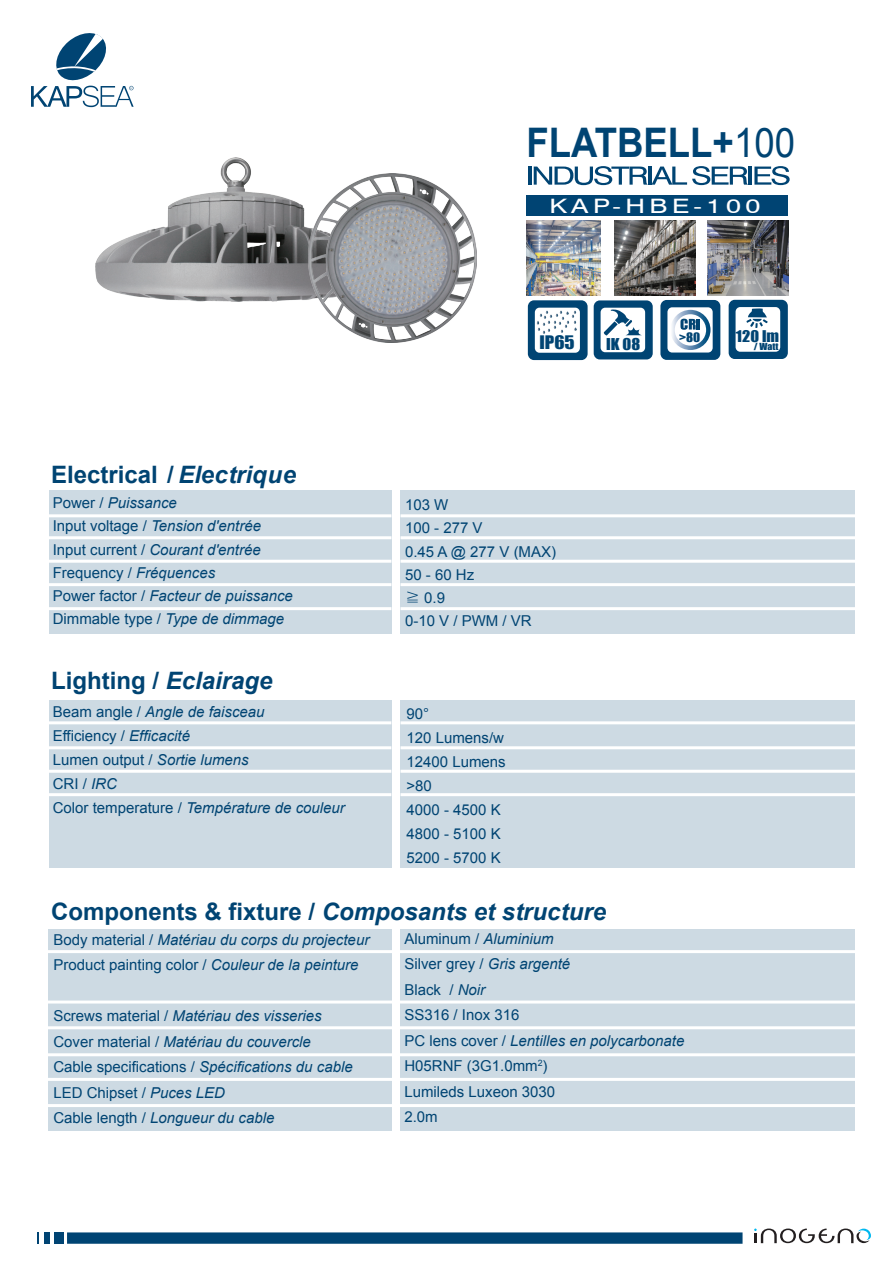
<style>
.page{position:relative;width:893px;height:1263px;background:#fff}
.page>*{position:absolute;margin:0;border:0;box-sizing:border-box;transform-origin:0 0}
.t1{font:700 40.8px "Arial";color:#004473;scale:.9 1}
.t2{font:italic 700 24px "Arial";color:#004473}
.t3{font:700 24px "Arial";color:#004473}
.t4{font:19.95px "Swiss 721 BT";letter-spacing:.165em;color:#fff;scale:1.37 1}
.t5{font:17.1px "Impact";color:#004473;scale:1.1 1}
.t6{font:italic 15px/23.2px "Arial";color:#004473}
.t7{font:15px/25.5px "Arial";color:#004473}
.t8{font:15px "Impact";color:#004473;scale:1.1 1}
.t9{font:14.85px "Impact";color:#004473;scale:1.1 1}
.t10{font:12px "Impact";color:#004473;scale:1.1 1}
.t11{font:9px "Impact";color:#004473;scale:1.1 1}
.s1{font-weight:400}
.s2{font-style:italic}
.s3{font-style:normal}
.s4{font-family:"Adobe Ming Std";font-weight:300}
</style>
<div class="page">
<img style="left:708px;top:221px;width:80px;height:74px">
<img style="left:527px;top:221px;width:74px;height:74px">
<img style="left:615px;top:221px;width:80px;height:74px">
<div style="left:528px;top:300px;width:60px;height:60px;background:#004473;border-radius:6px"></div>
<div style="left:535px;top:308px;width:45px;height:45px;background:#fff;border-radius:5px"></div>
<svg style="left:536px;top:309px;width:41px;height:25px"></svg>
<svg style="left:660px;top:300px;width:60px;height:60px"></svg>
<svg style="left:729px;top:300px;width:59px;height:59px"></svg>
<svg style="left:594px;top:300px;width:59px;height:59px"></svg>
<div style="left:400px;top:490px;width:455px;height:143px;background:#cddae3"></div>
<div style="left:49px;top:490px;width:343px;height:143px;background:#cddae3"></div>
<hr style="left:45px;top:514px;width:346px;height:3px;background:#fff">
<hr style="left:45px;top:536px;width:346px;height:3px;background:#fff">
<hr style="left:45px;top:560px;width:346px;height:3px;background:#fff">
<hr style="left:45px;top:607px;width:346px;height:3px;background:#fff">
<hr style="left:400px;top:607px;width:455px;height:3px;background:#fff">
<hr style="left:45px;top:583px;width:346px;height:3px;background:#fff">
<hr style="left:400px;top:514px;width:455px;height:3px;background:#fff">
<hr style="left:400px;top:536px;width:455px;height:3px;background:#fff">
<hr style="left:400px;top:560px;width:455px;height:3px;background:#fff">
<hr style="left:400px;top:583px;width:455px;height:3px;background:#fff">
<div style="left:400px;top:929px;width:454px;height:201px;background:#cddae3"></div>
<hr style="left:398px;top:950px;width:460px;height:3px;background:#fff">
<hr style="left:398px;top:1000px;width:460px;height:3px;background:#fff">
<hr style="left:398px;top:1104px;width:460px;height:3px;background:#fff">
<hr style="left:398px;top:1053px;width:460px;height:3px;background:#fff">
<hr style="left:398px;top:1026px;width:460px;height:3px;background:#fff">
<div style="left:48px;top:929px;width:344px;height:201px;background:#cddae3"></div>
<hr style="left:39px;top:950px;width:356px;height:3px;background:#fff">
<hr style="left:39px;top:1000px;width:356px;height:3px;background:#fff">
<hr style="left:39px;top:1104px;width:356px;height:3px;background:#fff">
<hr style="left:39px;top:1053px;width:356px;height:3px;background:#fff">
<hr style="left:398px;top:1078px;width:460px;height:3px;background:#fff">
<hr style="left:39px;top:1078px;width:356px;height:3px;background:#fff">
<hr style="left:39px;top:1026px;width:356px;height:3px;background:#fff">
<div style="left:400px;top:700px;width:455px;height:168px;background:#cddae3"></div>
<div style="left:49px;top:700px;width:342px;height:168px;background:#cddae3"></div>
<hr style="left:45px;top:721px;width:346px;height:3px;background:#fff">
<hr style="left:45px;top:746px;width:346px;height:3px;background:#fff">
<hr style="left:45px;top:770px;width:346px;height:3px;background:#fff">
<hr style="left:45px;top:793px;width:346px;height:3px;background:#fff">
<hr style="left:400px;top:721px;width:455px;height:3px;background:#fff">
<hr style="left:400px;top:746px;width:455px;height:3px;background:#fff">
<hr style="left:400px;top:770px;width:455px;height:3px;background:#fff">
<hr style="left:400px;top:793px;width:455px;height:3px;background:#fff">
<hr style="left:528px;top:167px;width:3px;height:18px;background:#004473">
<svg style="left:534px;top:166px;width:214px;height:19px"></svg>
<hr style="left:749px;top:167px;width:3px;height:18px;background:#004473">
<svg style="left:754px;top:166px;width:36px;height:19px"></svg>
<div style="left:527px;top:195px;width:261px;height:21px;background:#004473"></div>
<img style="left:95px;top:158px;width:213px;height:143px">
<div style="left:67px;top:1232px;width:675px;height:12px;background:#004473"></div>
<div style="left:54px;top:1232px;width:10px;height:12px;background:#004473"></div>
<div style="left:45px;top:1232px;width:5px;height:12px;background:#004473"></div>
<svg style="left:38px;top:1232px;width:1px;height:12px"></svg>
<svg style="left:754px;top:1228px;width:117px;height:15px"></svg>
<svg style="left:31px;top:33px;width:103px;height:74px"></svg>
<img style="left:308px;top:174px;width:169px;height:168px">
<h1 class="t1" style="left:526px;top:116px;width:300px">FLATBELL+<span class="s1">100</span></h1>
<h3 class="t4" style="left:550px;top:194px;width:155px">KAP-HBE-100</h3>
<h2 class="t3" style="left:51px;top:459px;width:246px">Electrical / <span class="s2">Electrique</span></h2>
<p class="t5" style="left:539px;top:329px;width:34px">IP65</p>
<p class="t10" style="left:679px;top:328px;width:21px">&gt;80</p>
<p class="t9" style="left:736px;top:325px;width:41px">120 lm</p>
<p class="t8" style="left:606px;top:332px;width:33px">IK 08</p>
<p class="t11" style="left:754px;top:340px;width:24px">/ Watt</p>
<p class="t6" style="left:53px;top:491px;width:242px"><span class="s3">Power /</span> Puissance<br><span class="s3">Input voltage /</span> Tension d'entrée<br><span class="s3">Input current /</span> Courant d'entrée<br><span class="s3">Frequency /</span> Fréquences<br><span class="s3">Power factor /</span> Facteur de puissance<br><span class="s3">Dimmable type /</span> Type de dimmage</p>
<p class="t7" style="left:405px;top:493px;width:153px;line-height:23.2px">103 W<br>100 - 277 V<br>0.45 A @ 277 V (MAX)<br>50 - 60 Hz<br><span class="s4">≧</span> 0.9<br>0-10 V / PWM / VR</p>
<h2 class="t3" style="left:51px;top:665px;width:223px">Lighting / <span class="s2">Eclairage</span></h2>
<p class="t6" style="left:53px;top:700px;width:294px;line-height:24px"><span class="s3">Beam angle /</span> Angle de faisceau<br><span class="s3">Efficiency /</span> Efficacité<br><span class="s3">Lumen output /</span> Sortie lumens<br><span class="s3">CRI /</span> IRC<br><span class="s3">Color temperature /</span> Température de couleur</p>
<p class="t7" style="left:406px;top:701px;width:101px;line-height:24px">90°<br>120 Lumens/w<br>12400 Lumens &gt;80<br>4000 - 4500 K<br>4800 - 5100 K<br>5200 - 5700 K</p>
<h2 class="t2" style="left:51px;top:895px;width:556px"><span class="s3">Components &amp; fixture /</span> Composants et structure</h2>
<p class="t6" style="left:53px;top:927px;width:317px;line-height:25.5px"><span class="s3">Body material /</span> Matériau du corps du projecteur<br><span class="s3">Product painting color /</span> Couleur de la peinture</p>
<p class="t6" style="left:53px;top:1003px;width:301px;line-height:25.5px"><span class="s3">Screws material /</span> Matériau des visseries <span class="s3">Cover material /</span> Matériau du couvercle <span class="s3">Cable specifications /</span> Spécifications du cable <span class="s3">LED Chipset /</span> Puces LED<br><span class="s3">Cable length /</span> Longueur du cable</p>
<p class="t7" style="left:404px;top:926px;width:282px">Aluminum / <span class="s2">Aluminium<br></span>Silver grey / <span class="s2">Gris argenté<br></span>Black / <span class="s2">Noir<br></span>SS316 / Inox 316<br>PC lens cover / <span class="s2">Lentilles en polycarbonate<br></span>H05RNF (3G1.0mm<sup>2</sup>)<br>Lumileds Luxeon 3030<br>2.0m</p>
</div>
